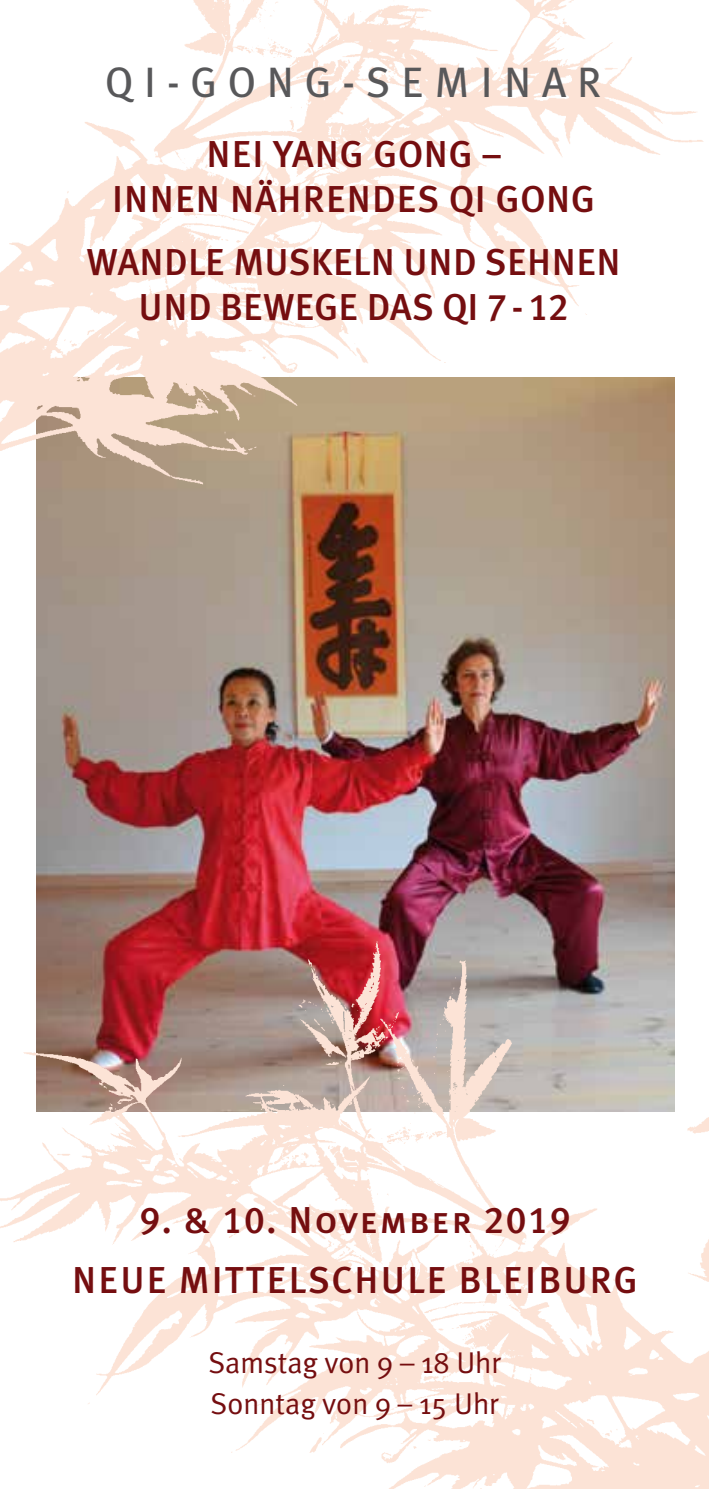
<style>
.page{position:relative;width:709px;height:1489px;background:#fff}
.page>*{position:absolute;margin:0;border:0;box-sizing:border-box;transform-origin:0 0}
.t1{font:42.5px "Meta Plus";letter-spacing:.255em;color:#58585a}
.t2{font:500 37.5px/45px "Meta Plus";letter-spacing:.01em;color:#750e10;text-align:center}
.t3{font:37.5px/60px "Meta Plus Medium Caps";letter-spacing:.05em;color:#750e10;text-align:center}
.t4{font:30px/40px "Meta Plus Normal";color:#750e10}
.s1{font-family:"Meta Plus Medium Caps";font-weight:400}
</style>
<div class="page">
<img style="left:36px;top:511px;width:638px;height:386px">
<img style="left:0;top:0;width:704px;height:511px">
<img style="left:0;top:897px;width:709px;height:591px">
<p class="t1" style="left:105px;top:57px;width:498px">QI-GONG-SEMINAR</p>
<p class="t2" style="left:112px;top:131px;width:484px">NEI YANG GONG –<br>INNEN NÄHRENDES QI GONG</p>
<p class="t2" style="left:86px;top:239px;width:535px">WANDLE MUSKELN UND SEHNEN<br>UND BEWEGE DAS QI <span class="s1">7 - 12</span></p>
<p class="t3" style="left:72px;top:1189px;width:567px">9. &amp; 10. November 2019<br>NEUE MITTELSCHULE BLEIBURG</p>
<p class="t4" style="left:208px;top:1342px;width:295px">Samstag von 9 – 18 Uhr<br>Sonntag von 9 – 15 Uhr</p>
</div>
